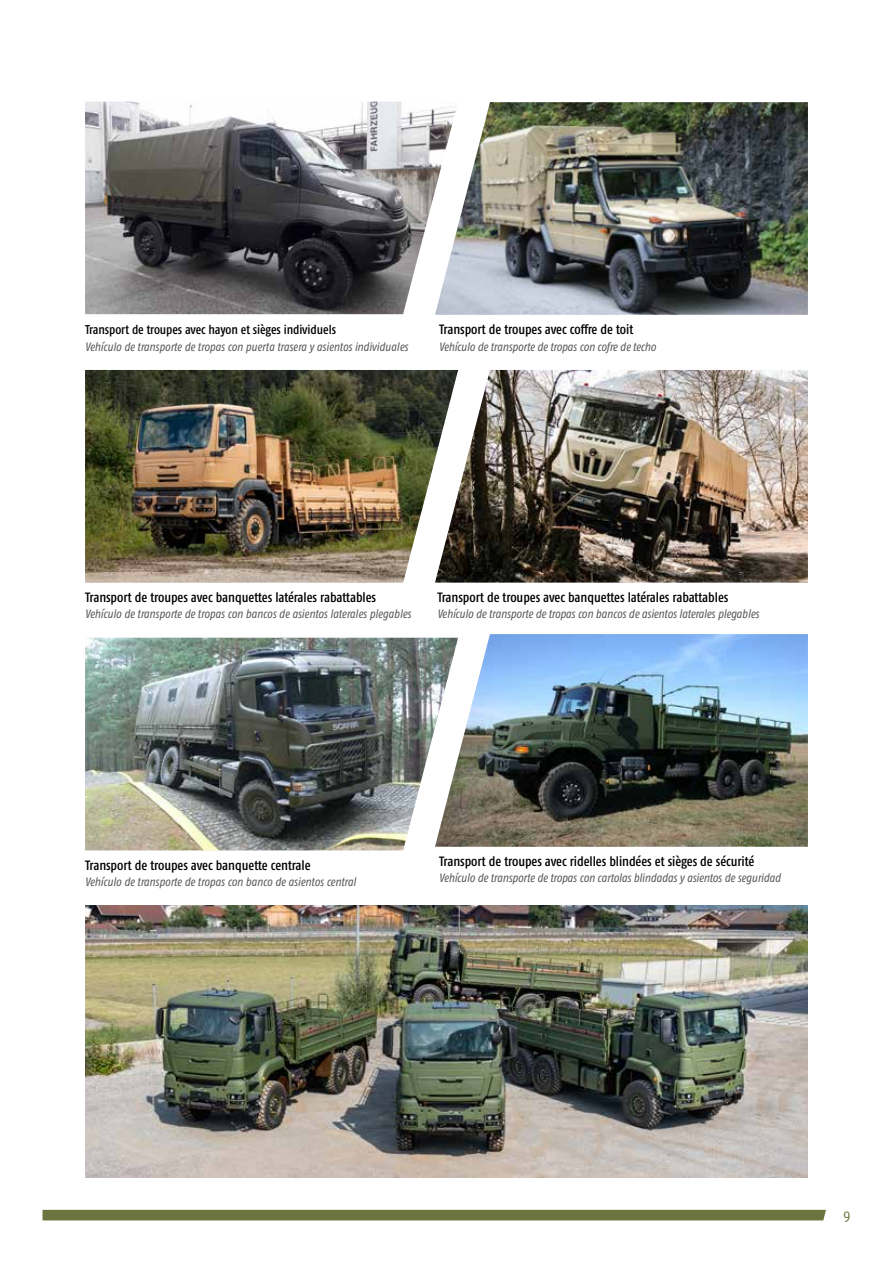
<style>
.page{position:relative;width:893px;height:1263px;background:#fff}
.page>*{position:absolute;margin:0;border:0;box-sizing:border-box;transform-origin:0 0}
.t1{font:condensed 15px "Fago Pro";color:#6d743d}
.t2{font:500 condensed 13.5px "Fago Pro";letter-spacing:-.005em;color:#000}
.t3{font:500 condensed 12.75px "Fago Pro";letter-spacing:-.005em;color:#000}
.t4{font:italic condensed 12px "Fago Pro";letter-spacing:-.005em;color:#575756}
</style>
<div class="page">
<div style="left:43px;top:1210px;width:783px;height:10px;background:#6d743d"></div>
<img style="left:435px;top:102px;width:373px;height:213px">
<img style="left:435px;top:634px;width:373px;height:213px">
<img style="left:85px;top:102px;width:373px;height:212px">
<img style="left:458px;top:370px;width:350px;height:213px">
<img style="left:85px;top:638px;width:373px;height:212px">
<img style="left:85px;top:370px;width:373px;height:213px">
<img style="left:85px;top:906px;width:723px;height:272px">
<p class="t3" style="left:85px;top:322px;width:252px">Transport de troupes avec hayon et sièges individuels</p>
<p class="t4" style="left:85px;top:339px;width:324px">Vehículo de transporte de tropas con puerta trasera y asientos individuales</p>
<p class="t2" style="left:439px;top:321px;width:196px">Transport de troupes avec coffre de toit</p>
<p class="t4" style="left:439px;top:339px;width:218px">Vehículo de transporte de tropas con cofre de techo</p>
<p class="t2" style="left:85px;top:589px;width:293px">Transport de troupes avec banquettes latérales rabattables</p>
<p class="t4" style="left:85px;top:607px;width:328px">Vehículo de transporte de tropas con bancos de asientos laterales plegables</p>
<p class="t2" style="left:437px;top:589px;width:293px">Transport de troupes avec banquettes latérales rabattables</p>
<p class="t4" style="left:437px;top:607px;width:323px">Vehículo de transporte de tropas con bancos de asientos laterales plegables</p>
<p class="t2" style="left:85px;top:857px;width:227px">Transport de troupes avec banquette centrale</p>
<p class="t4" style="left:85px;top:875px;width:272px">Vehículo de transporte de tropas con banco de asientos central</p>
<p class="t2" style="left:439px;top:853px;width:317px">Transport de troupes avec ridelles blindées et sièges de sécurité</p>
<p class="t4" style="left:439px;top:871px;width:343px">Vehículo de transporte de tropas con cartolas blindadas y asientos de seguridad</p>
<p class="t1" style="left:843px;top:1206px;width:8px">9</p>
</div>
